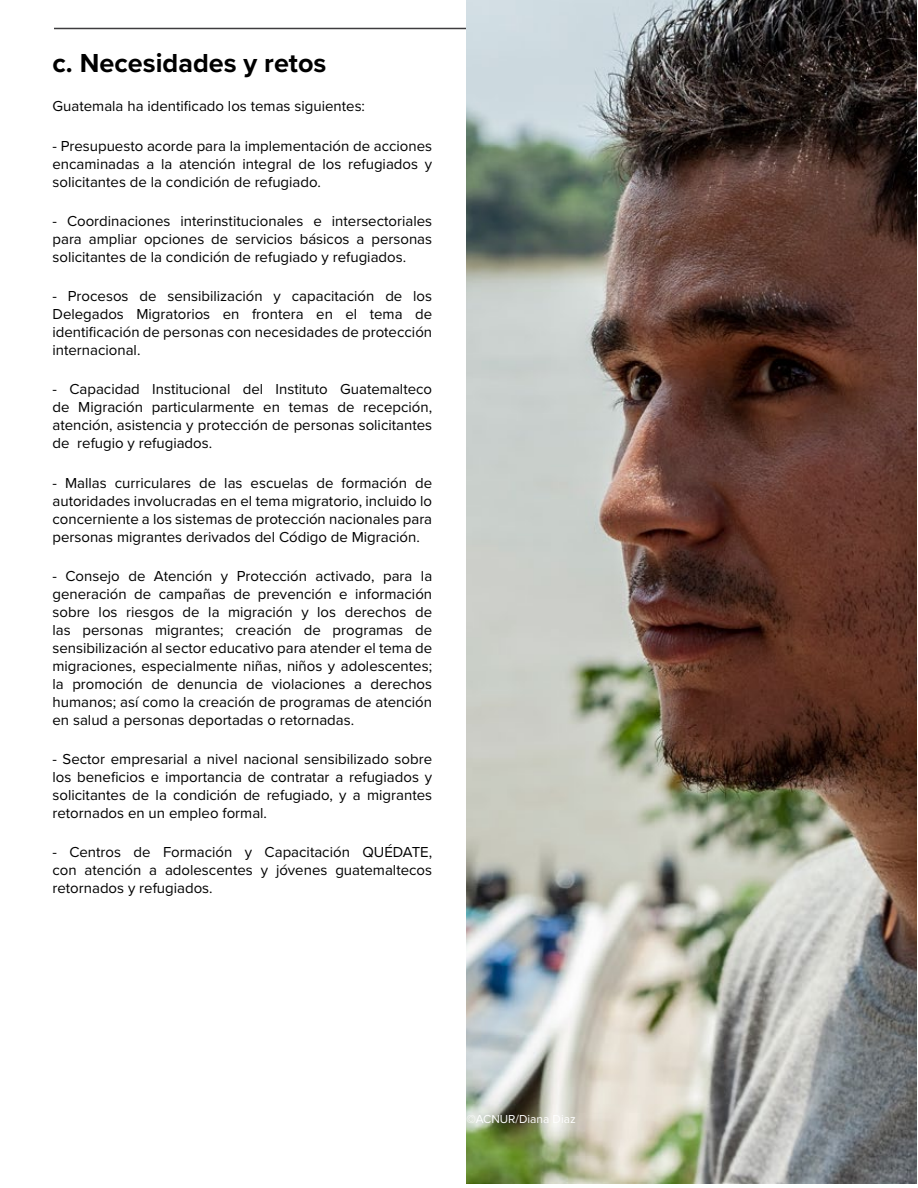
<style>
.page{position:relative;width:918px;height:1188px;background:#fff}
.page>*{position:absolute;margin:0;border:0;box-sizing:border-box;transform-origin:0 0}
.t1{font:700 27px "Proxima Nova";color:#000}
.t2{font:15px/18px "Proxima Nova";color:#000;text-align:justify}
.t3{font:12px "Proxima Nova";color:#fff}
</style>
<div class="page">
<hr style="left:54px;top:28px;width:583px;height:1px;background:#3d3c3e">
<img style="left:466px;top:0;width:450px;height:1183px">
<h1 class="t1" style="left:52px;top:43px;width:275px">c. Necesidades y retos</h1>
<p class="t2" style="left:52px;top:97px;width:314px">Guatemala ha identificado los temas siguientes:</p>
<p class="t2" style="left:52px;top:136px;width:381px">- Presupuesto acorde para la implementación de acciones encaminadas a la atención integral de los refugiados y solicitantes de la condición de refugiado.</p>
<p class="t2" style="left:52px;top:211px;width:381px">- Coordinaciones interinstitucionales e intersectoriales para ampliar opciones de servicios básicos a personas solicitantes de la condición de refugiado y refugiados.</p>
<p class="t2" style="left:52px;top:286px;width:381px">- Procesos de sensibilización y capacitación de los Delegados Migratorios en frontera en el tema de identificación de personas con necesidades de protección internacional.</p>
<p class="t2" style="left:52px;top:380px;width:381px">- Capacidad Institucional del Instituto Guatemalteco de Migración particularmente en temas de recepción, atención, asistencia y protección de personas solicitantes de refugio y refugiados.</p>
<p class="t2" style="left:52px;top:473px;width:381px">- Mallas curriculares de las escuelas de formación de autoridades involucradas en el tema migratorio, incluido lo concerniente a los sistemas de protección nacionales para personas migrantes derivados del Código de Migración.</p>
<p class="t2" style="left:52px;top:566px;width:381px">- Consejo de Atención y Protección activado, para la generación de campañas de prevención e información sobre los riesgos de la migración y los derechos de las personas migrantes; creación de programas de sensibilización al sector educativo para atender el tema de migraciones, especialmente niñas, niños y adolescentes; la promoción de denuncia de violaciones a derechos humanos; así como la creación de programas de atención en salud a personas deportadas o retornadas.</p>
<p class="t2" style="left:52px;top:749px;width:381px">- Sector empresarial a nivel nacional sensibilizado sobre los beneficios e importancia de contratar a refugiados y solicitantes de la condición de refugiado, y a migrantes retornados en un empleo formal.</p>
<p class="t2" style="left:52px;top:843px;width:381px">- Centros de Formación y Capacitación QUÉDATE, con atención a adolescentes y jóvenes guatemaltecos retornados y refugiados.</p>
<p class="t3" style="left:466px;top:1111px;width:111px">©ACNUR/Diana Diaz</p>
</div>
